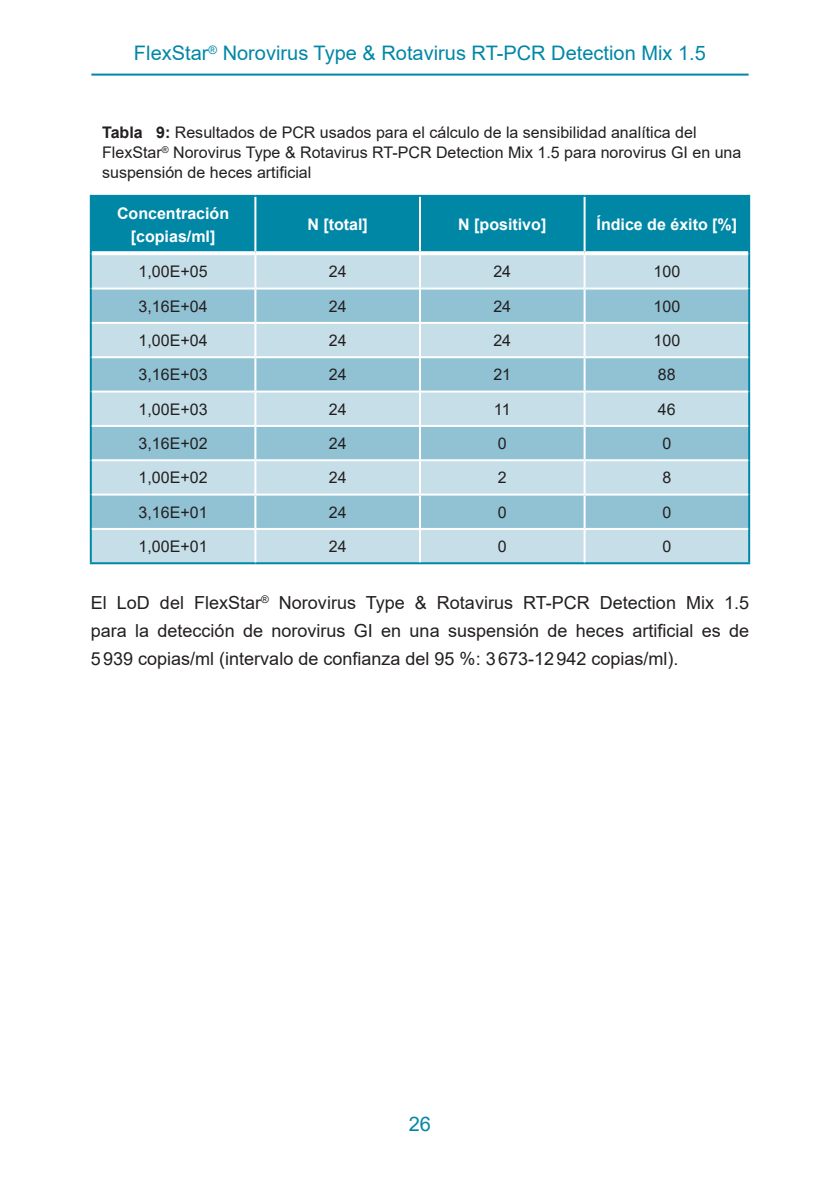
<style>
.page{position:relative;width:840px;height:1191px;background:#fff}
.page>*{position:absolute;margin:0;border:0;box-sizing:border-box;transform-origin:0 0}
.Seitenkopf{font:20px "Arial";color:#0087a6}
.Mengentext{font:18px/28px "Arial";color:#231f20;text-align:justify}
.Titel{font:16px/20px "Arial";color:#231f20}
.Mengentext_zentriert{font:16px "Arial";color:#231f20}
.Kopfzeile{font:700 16px/23px "Arial";color:#fff;text-align:center}
.s1{font-weight:700}
</style>
<div class="page">
<hr style="left:91px;top:74px;width:657px;height:2px;background:#0087a6">
<div style="left:92px;top:197px;width:655px;height:54px;background:#0087a6"></div>
<div style="left:92px;top:255px;width:655px;height:307px;background:#c6dee8"></div>
<svg style="left:92px;top:289px;width:655px;height:239px;background:#a8cedc"></svg>
<hr style="left:90px;top:253px;width:2px;height:35px;background:#0087a6">
<hr style="left:747px;top:253px;width:2px;height:35px;background:#0087a6">
<hr style="left:90px;top:288px;width:2px;height:35px;background:#0087a6">
<hr style="left:747px;top:288px;width:2px;height:35px;background:#0087a6">
<hr style="left:90px;top:323px;width:2px;height:34px;background:#0087a6">
<hr style="left:747px;top:323px;width:2px;height:34px;background:#0087a6">
<hr style="left:90px;top:357px;width:2px;height:34px;background:#0087a6">
<hr style="left:747px;top:357px;width:2px;height:34px;background:#0087a6">
<hr style="left:90px;top:391px;width:2px;height:35px;background:#0087a6">
<hr style="left:747px;top:391px;width:2px;height:35px;background:#0087a6">
<hr style="left:90px;top:426px;width:2px;height:34px;background:#0087a6">
<hr style="left:747px;top:426px;width:2px;height:34px;background:#0087a6">
<hr style="left:90px;top:460px;width:2px;height:34px;background:#0087a6">
<hr style="left:747px;top:460px;width:2px;height:34px;background:#0087a6">
<hr style="left:90px;top:494px;width:2px;height:35px;background:#0087a6">
<hr style="left:747px;top:494px;width:2px;height:35px;background:#0087a6">
<hr style="left:90px;top:529px;width:2px;height:33px;background:#0087a6">
<hr style="left:747px;top:529px;width:2px;height:33px;background:#0087a6">
<hr style="left:90px;top:562px;width:165px;height:2px;background:#0087a6">
<hr style="left:255px;top:562px;width:165px;height:2px;background:#0087a6">
<hr style="left:420px;top:562px;width:164px;height:2px;background:#0087a6">
<hr style="left:584px;top:562px;width:165px;height:2px;background:#0087a6">
<hr style="left:254px;top:255px;width:2px;height:32px;background:#fff">
<hr style="left:419px;top:255px;width:2px;height:32px;background:#fff">
<hr style="left:583px;top:255px;width:2px;height:32px;background:#fff">
<hr style="left:92px;top:287px;width:163px;height:2px;background:#fff">
<hr style="left:255px;top:287px;width:165px;height:2px;background:#fff">
<hr style="left:254px;top:289px;width:2px;height:33px;background:#fff">
<hr style="left:420px;top:287px;width:164px;height:2px;background:#fff">
<hr style="left:419px;top:289px;width:2px;height:33px;background:#fff">
<hr style="left:584px;top:287px;width:163px;height:2px;background:#fff">
<hr style="left:583px;top:289px;width:2px;height:33px;background:#fff">
<hr style="left:92px;top:322px;width:163px;height:2px;background:#fff">
<hr style="left:255px;top:322px;width:165px;height:2px;background:#fff">
<hr style="left:254px;top:324px;width:2px;height:32px;background:#fff">
<hr style="left:420px;top:322px;width:164px;height:2px;background:#fff">
<hr style="left:419px;top:324px;width:2px;height:32px;background:#fff">
<hr style="left:584px;top:322px;width:163px;height:2px;background:#fff">
<hr style="left:583px;top:324px;width:2px;height:32px;background:#fff">
<hr style="left:92px;top:356px;width:163px;height:2px;background:#fff">
<hr style="left:255px;top:356px;width:165px;height:2px;background:#fff">
<hr style="left:254px;top:358px;width:2px;height:32px;background:#fff">
<hr style="left:420px;top:356px;width:164px;height:2px;background:#fff">
<hr style="left:419px;top:358px;width:2px;height:32px;background:#fff">
<hr style="left:584px;top:356px;width:163px;height:2px;background:#fff">
<hr style="left:583px;top:358px;width:2px;height:32px;background:#fff">
<hr style="left:92px;top:390px;width:163px;height:2px;background:#fff">
<hr style="left:255px;top:390px;width:165px;height:2px;background:#fff">
<hr style="left:254px;top:392px;width:2px;height:33px;background:#fff">
<hr style="left:420px;top:390px;width:164px;height:2px;background:#fff">
<hr style="left:419px;top:392px;width:2px;height:33px;background:#fff">
<hr style="left:584px;top:390px;width:163px;height:2px;background:#fff">
<hr style="left:583px;top:392px;width:2px;height:33px;background:#fff">
<hr style="left:92px;top:425px;width:163px;height:2px;background:#fff">
<hr style="left:255px;top:425px;width:165px;height:2px;background:#fff">
<hr style="left:254px;top:427px;width:2px;height:32px;background:#fff">
<hr style="left:420px;top:425px;width:164px;height:2px;background:#fff">
<hr style="left:419px;top:427px;width:2px;height:32px;background:#fff">
<hr style="left:584px;top:425px;width:163px;height:2px;background:#fff">
<hr style="left:583px;top:427px;width:2px;height:32px;background:#fff">
<hr style="left:92px;top:459px;width:163px;height:2px;background:#fff">
<hr style="left:255px;top:459px;width:165px;height:2px;background:#fff">
<hr style="left:254px;top:461px;width:2px;height:32px;background:#fff">
<hr style="left:420px;top:459px;width:164px;height:2px;background:#fff">
<hr style="left:419px;top:461px;width:2px;height:32px;background:#fff">
<hr style="left:584px;top:459px;width:163px;height:2px;background:#fff">
<hr style="left:583px;top:461px;width:2px;height:32px;background:#fff">
<hr style="left:92px;top:493px;width:163px;height:2px;background:#fff">
<hr style="left:255px;top:493px;width:165px;height:2px;background:#fff">
<hr style="left:254px;top:495px;width:2px;height:33px;background:#fff">
<hr style="left:420px;top:493px;width:164px;height:2px;background:#fff">
<hr style="left:419px;top:495px;width:2px;height:33px;background:#fff">
<hr style="left:584px;top:493px;width:163px;height:2px;background:#fff">
<hr style="left:583px;top:495px;width:2px;height:33px;background:#fff">
<hr style="left:92px;top:528px;width:163px;height:2px;background:#fff">
<hr style="left:255px;top:528px;width:165px;height:2px;background:#fff">
<hr style="left:254px;top:530px;width:2px;height:32px;background:#fff">
<hr style="left:420px;top:528px;width:164px;height:2px;background:#fff">
<hr style="left:419px;top:530px;width:2px;height:32px;background:#fff">
<hr style="left:584px;top:528px;width:163px;height:2px;background:#fff">
<hr style="left:583px;top:530px;width:2px;height:32px;background:#fff">
<hr style="left:90px;top:195px;width:165px;height:2px;background:#0087a6">
<hr style="left:90px;top:197px;width:2px;height:56px;background:#0087a6">
<svg style="left:92px;top:251px;width:163px;height:1px"></svg>
<hr style="left:255px;top:195px;width:165px;height:2px;background:#0087a6">
<hr style="left:254px;top:197px;width:2px;height:54px;background:#fff">
<svg style="left:255px;top:251px;width:165px;height:4px"></svg>
<hr style="left:420px;top:195px;width:164px;height:2px;background:#0087a6">
<hr style="left:419px;top:197px;width:2px;height:54px;background:#fff">
<svg style="left:420px;top:251px;width:164px;height:1px"></svg>
<hr style="left:584px;top:195px;width:165px;height:2px;background:#0087a6">
<hr style="left:747px;top:197px;width:2px;height:56px;background:#0087a6">
<hr style="left:583px;top:197px;width:2px;height:54px;background:#fff">
<svg style="left:584px;top:251px;width:163px;height:4px"></svg>
<p class="Seitenkopf" style="left:134px;top:40px;width:573px">FlexStar<sup>®</sup> Norovirus Type &amp; Rotavirus RT-PCR Detection Mix 1.5</p>
<p class="Titel" style="left:102px;top:122px;width:640px"><span class="s1">Tabla 9:</span> Resultados de PCR usados para el cálculo de la sensibilidad analítica del<br>FlexStar<sup>®</sup> Norovirus Type &amp; Rotavirus RT-PCR Detection Mix 1.5 para norovirus GI en una suspensión de heces artificial</p>
<p class="Kopfzeile" style="left:117px;top:202px;width:114px">Concentración [copias/ml]</p>
<p class="Kopfzeile" style="left:307px;top:213px;width:62px">N [total]</p>
<p class="Kopfzeile" style="left:458px;top:213px;width:89px">N [positivo]</p>
<p class="Kopfzeile" style="left:596px;top:213px;width:142px">Índice de éxito [%]</p>
<p class="Mengentext_zentriert" style="left:138px;top:260px;width:70px">1,00E+05</p>
<p class="Mengentext_zentriert" style="left:328px;top:260px;width:19px">24</p>
<p class="Mengentext_zentriert" style="left:493px;top:260px;width:19px">24</p>
<p class="Mengentext_zentriert" style="left:653px;top:260px;width:28px">100</p>
<p class="Mengentext_zentriert" style="left:138px;top:295px;width:70px">3,16E+04</p>
<p class="Mengentext_zentriert" style="left:328px;top:295px;width:19px">24</p>
<p class="Mengentext_zentriert" style="left:493px;top:295px;width:19px">24</p>
<p class="Mengentext_zentriert" style="left:653px;top:295px;width:28px">100</p>
<p class="Mengentext_zentriert" style="left:138px;top:329px;width:70px">1,00E+04</p>
<p class="Mengentext_zentriert" style="left:328px;top:329px;width:19px">24</p>
<p class="Mengentext_zentriert" style="left:493px;top:329px;width:19px">24</p>
<p class="Mengentext_zentriert" style="left:653px;top:329px;width:28px">100</p>
<p class="Mengentext_zentriert" style="left:138px;top:363px;width:70px">3,16E+03</p>
<p class="Mengentext_zentriert" style="left:328px;top:363px;width:19px">24</p>
<p class="Mengentext_zentriert" style="left:493px;top:363px;width:19px">21</p>
<p class="Mengentext_zentriert" style="left:657px;top:363px;width:19px">88</p>
<p class="Mengentext_zentriert" style="left:138px;top:398px;width:70px">1,00E+03</p>
<p class="Mengentext_zentriert" style="left:328px;top:398px;width:19px">24</p>
<p class="Mengentext_zentriert" style="left:493px;top:398px;width:18px">11</p>
<p class="Mengentext_zentriert" style="left:657px;top:398px;width:19px">46</p>
<p class="Mengentext_zentriert" style="left:138px;top:432px;width:70px">3,16E+02</p>
<p class="Mengentext_zentriert" style="left:328px;top:432px;width:19px">24</p>
<p class="Mengentext_zentriert" style="left:497px;top:432px;width:10px">0</p>
<p class="Mengentext_zentriert" style="left:662px;top:432px;width:10px">0</p>
<p class="Mengentext_zentriert" style="left:138px;top:466px;width:70px">1,00E+02</p>
<p class="Mengentext_zentriert" style="left:328px;top:466px;width:19px">24</p>
<p class="Mengentext_zentriert" style="left:497px;top:466px;width:10px">2</p>
<p class="Mengentext_zentriert" style="left:662px;top:466px;width:10px">8</p>
<p class="Mengentext_zentriert" style="left:138px;top:501px;width:70px">3,16E+01</p>
<p class="Mengentext_zentriert" style="left:328px;top:501px;width:19px">24</p>
<p class="Mengentext_zentriert" style="left:497px;top:501px;width:10px">0</p>
<p class="Mengentext_zentriert" style="left:662px;top:501px;width:10px">0</p>
<p class="Mengentext_zentriert" style="left:138px;top:535px;width:70px">1,00E+01</p>
<p class="Mengentext_zentriert" style="left:328px;top:535px;width:19px">24</p>
<p class="Mengentext_zentriert" style="left:497px;top:535px;width:10px">0</p>
<p class="Mengentext_zentriert" style="left:662px;top:535px;width:10px">0</p>
<p class="Mengentext" style="left:91px;top:589px;width:659px">El LoD del FlexStar<sup>®</sup> Norovirus Type &amp; Rotavirus RT-PCR Detection Mix 1.5 para la detección de norovirus GI en una suspensión de heces artificial es de 5939 copias/ml (intervalo de confianza del 95 %: 3673-12942 copias/ml).</p>
<p class="Seitenkopf" style="left:408px;top:1110px;width:24px">26</p>
</div>
